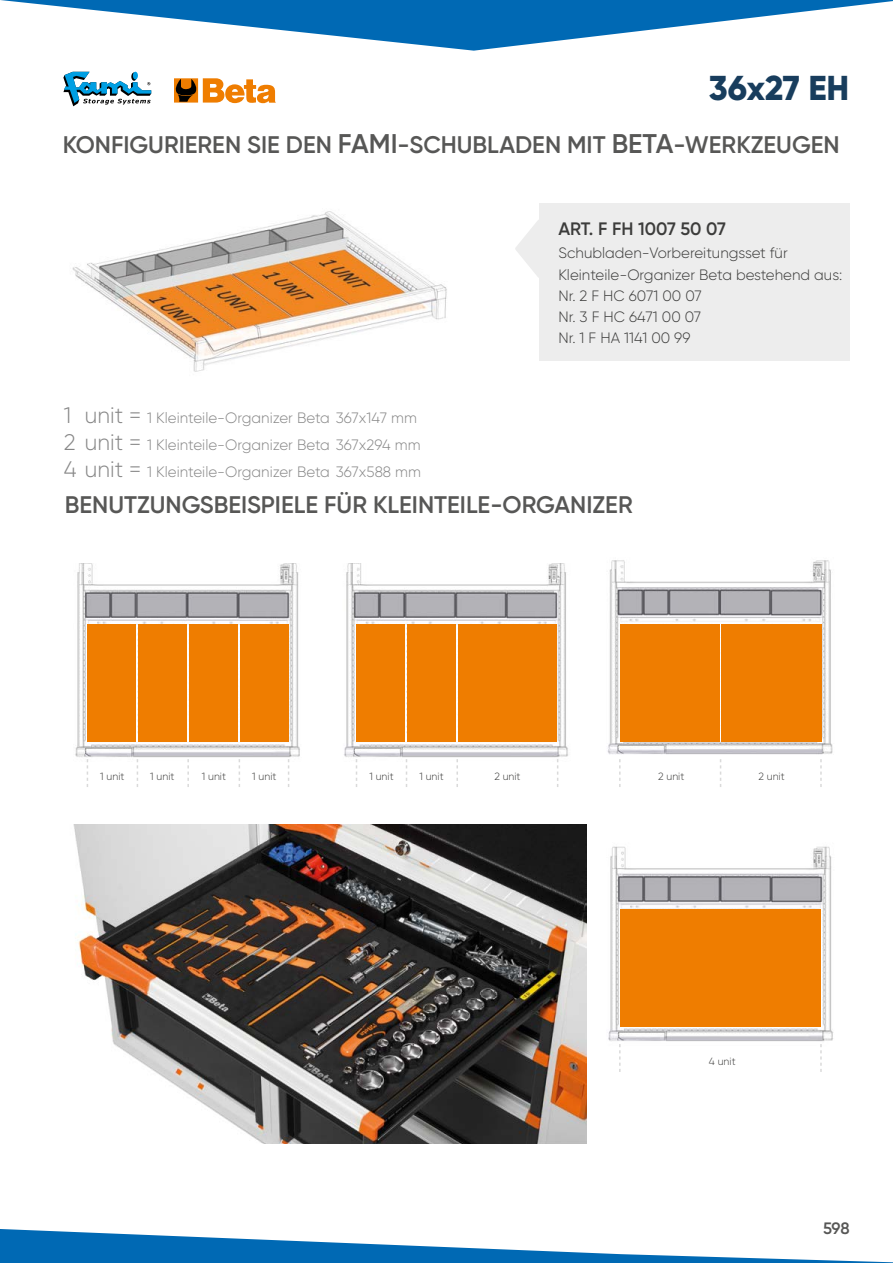
<style>
.page{position:relative;width:893px;height:1263px;background:#fff}
.page>*{position:absolute;margin:0;border:0;box-sizing:border-box;transform-origin:0 0}
.t1{font:800 34.5px "Gilroy";color:#183d5d}
.t2{font:600 24px "Gilroy";color:#575756}
.t3{font:600 18px "Gilroy";letter-spacing:-.005em;color:#3c3c3b}
.t4{font:600 16.5px "Gilroy";color:#575756}
.t5{font:300 15px/27px "Gilroy";color:#878787}
.t6{font:300 15px/21px "Gilroy";color:#3c3c3b}
.t7{font:300 10.5px "Gilroy";color:#3c3c3b}
.s1{font-size:27px}
.s2{font-size:22.5px}
</style>
<div class="page">
<svg style="left:0;top:1229px;width:893px;height:34px"></svg>
<svg style="left:0;top:0;width:893px;height:51px"></svg>
<div style="left:539px;top:203px;width:310px;height:157px;background:#ededed"></div>
<img style="left:75px;top:563px;width:225px;height:205px">
<img style="left:344px;top:563px;width:224px;height:205px">
<img style="left:607px;top:560px;width:226px;height:207px">
<img style="left:608px;top:846px;width:225px;height:196px">
<img style="left:73px;top:825px;width:513px;height:319px">
<svg style="left:515px;top:220px;width:24px;height:58px"></svg>
<svg style="left:87px;top:759px;width:1px;height:28px"></svg>
<svg style="left:356px;top:759px;width:1px;height:28px"></svg>
<svg style="left:619px;top:759px;width:2px;height:28px"></svg>
<svg style="left:619px;top:1044px;width:2px;height:28px"></svg>
<svg style="left:137px;top:759px;width:1px;height:28px"></svg>
<svg style="left:406px;top:759px;width:1px;height:28px"></svg>
<svg style="left:187px;top:759px;width:2px;height:28px"></svg>
<svg style="left:456px;top:759px;width:2px;height:28px"></svg>
<svg style="left:720px;top:759px;width:1px;height:28px"></svg>
<svg style="left:239px;top:759px;width:1px;height:28px"></svg>
<svg style="left:288px;top:759px;width:1px;height:28px"></svg>
<svg style="left:557px;top:759px;width:1px;height:28px"></svg>
<svg style="left:820px;top:759px;width:2px;height:28px"></svg>
<svg style="left:820px;top:1044px;width:2px;height:28px"></svg>
<div style="left:87px;top:624px;width:49px;height:117px;background:#ef7d00"></div>
<div style="left:356px;top:624px;width:49px;height:117px;background:#ef7d00"></div>
<div style="left:620px;top:624px;width:99px;height:117px;background:#ef7d00"></div>
<div style="left:620px;top:909px;width:200px;height:117px;background:#ef7d00"></div>
<div style="left:138px;top:624px;width:49px;height:117px;background:#ef7d00"></div>
<div style="left:407px;top:624px;width:49px;height:117px;background:#ef7d00"></div>
<div style="left:189px;top:624px;width:49px;height:117px;background:#ef7d00"></div>
<div style="left:458px;top:624px;width:99px;height:117px;background:#ef7d00"></div>
<div style="left:721px;top:624px;width:101px;height:117px;background:#ef7d00"></div>
<div style="left:240px;top:624px;width:49px;height:117px;background:#ef7d00"></div>
<img style="left:72px;top:211px;width:375px;height:161px">
<div style="left:174px;top:78px;width:24px;height:25px;background:#ef7d00"></div>
<svg style="left:176px;top:79px;width:21px;height:23px"></svg>
<svg style="left:203px;top:78px;width:73px;height:25px"></svg>
<svg style="left:63px;top:72px;width:88px;height:34px"></svg>
<h1 class="t1" style="left:709px;top:66px;width:142px">36x27 EH</h1>
<h2 class="t2" style="left:63px;top:130px;width:779px">KONFIGURIEREN SIE DEN <span class="s1">FAMI</span>-SCHUBLADEN MIT <span class="s1">BETA</span>-WERKZEUGEN</h2>
<p class="t5" style="left:64px;top:404px;width:359px"><span class="s2">1 unit =</span> 1 Kleinteile-Organizer Beta 367x147 mm<br><span class="s2">2 unit =</span> 1 Kleinteile-Organizer Beta 367x294 mm<br><span class="s2">4 unit =</span> 1 Kleinteile-Organizer Beta 367x588 mm</p>
<p class="t3" style="left:558px;top:218px;width:169px">ART. F FH 1007 50 07</p>
<p class="t6" style="left:558px;top:241px;width:285px;line-height:22.5px">Schubladen-Vorbereitungsset für<br>Kleinteile-Organizer Beta bestehend aus:</p>
<p class="t6" style="left:558px;top:285px;width:145px;text-align:justify">Nr. 2 F HC 6071 00 07<br>Nr. 3 F HC 6471 00 07<br>Nr. 1 F HA 1141 00 99</p>
<h2 class="t2" style="left:65px;top:489px;width:569px">BENUTZUNGSBEISPIELE FÜR KLEINTEILE-ORGANIZER</h2>
<p class="t7" style="left:100px;top:770px;width:26px">1 unit</p>
<p class="t7" style="left:150px;top:770px;width:26px">1 unit</p>
<p class="t7" style="left:202px;top:770px;width:26px">1 unit</p>
<p class="t7" style="left:252px;top:770px;width:26px">1 unit</p>
<p class="t7" style="left:369px;top:770px;width:26px">1 unit</p>
<p class="t7" style="left:419px;top:770px;width:26px">1 unit</p>
<p class="t7" style="left:494px;top:770px;width:28px">2 unit</p>
<p class="t7" style="left:658px;top:770px;width:28px">2 unit</p>
<p class="t7" style="left:758px;top:770px;width:28px">2 unit</p>
<p class="t7" style="left:709px;top:1055px;width:28px">4 unit</p>
<p class="t4" style="left:823px;top:1218px;width:28px">598</p>
</div>
